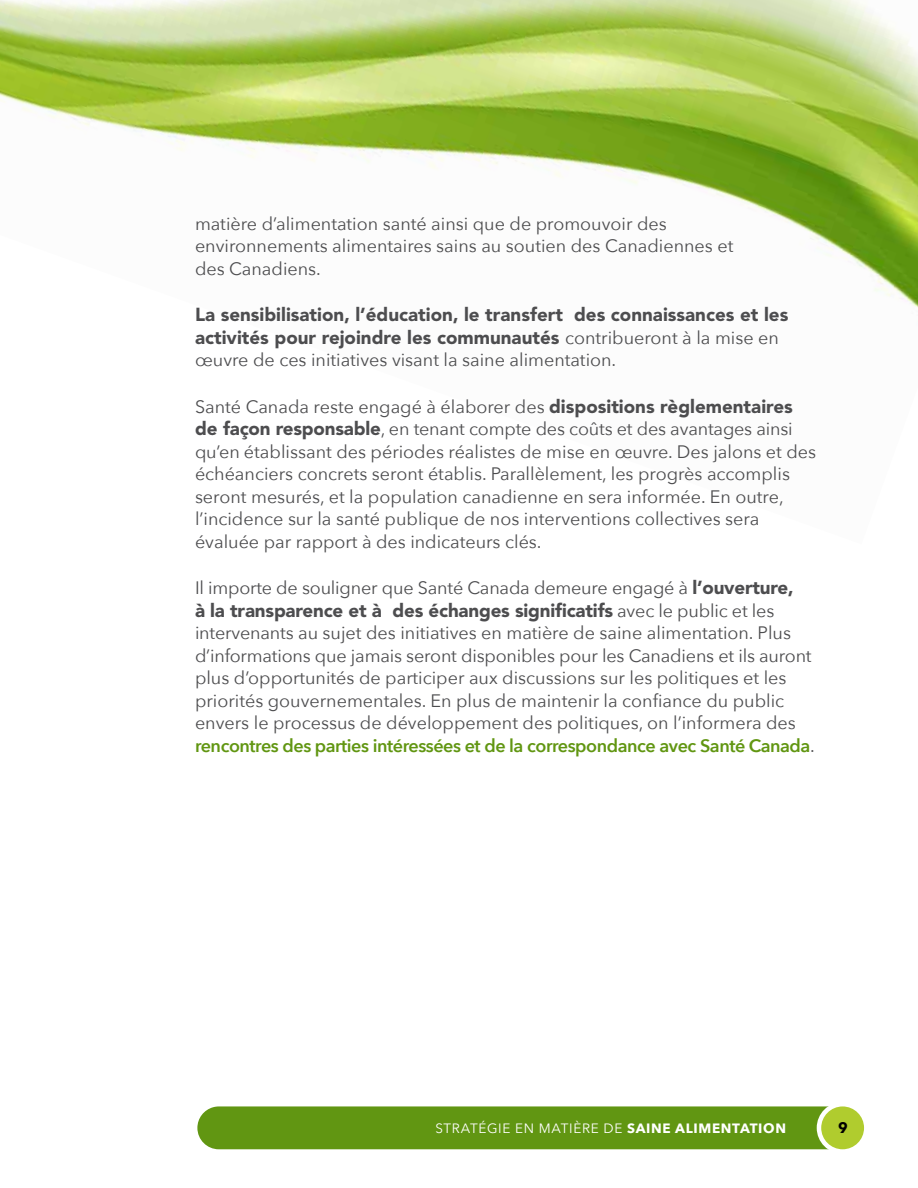
<style>
.page{position:relative;width:918px;height:1188px;background:#fff}
.page>*{position:absolute;margin:0;border:0;box-sizing:border-box;transform-origin:0 0}
.Body{font:900 18.75px/22.5px "Avenir LT Std";color:#4d4d4f}
.Body-2{font:18px/22.5px "Avenir Next";color:#4d4d4f}
.t1{font:700 15px "Avenir Next";color:#000}
.t2{font:13.5px "Avenir Next";letter-spacing:.05em;color:#fff}
.s1{font-family:"Avenir Next";font-weight:400;font-size:18px}
.s2{font-family:"Avenir LT Std";font-weight:900;font-size:18.75px}
.s3{font-weight:600;color:#619612}
.s4{font-weight:700}
</style>
<div class="page">
<div style="left:197px;top:1106px;width:631px;height:43px;background:#619612"></div>
<div style="left:819px;top:1104px;width:47px;height:48px;background:#b0cc2e;border-radius:50%"></div>
<div style="left:817px;top:1102px;width:52px;height:52px;border:4px solid #fff;border-radius:50%"></div>
<img style="left:0;top:0;width:918px;height:308px">
<p class="Body-2" style="left:195px;top:211px;width:540px">matière d’alimentation santé ainsi que de promouvoir des environnements alimentaires sains au soutien des Canadiennes et des Canadiens.</p>
<p class="Body" style="left:195px;top:303px;width:595px">La sensibilisation, l’éducation, le transfert des connaissances et les activités pour rejoindre les communautés <span class="s1">contribueront à la mise en</span></p>
<p class="Body-2" style="left:195px;top:348px;width:423px">œuvre de ces initiatives visant la saine alimentation.</p>
<p class="Body-2" style="left:195px;top:394px;width:623px">Santé Canada reste engagé à élaborer des <span class="s2">dispositions règlementaires de façon responsable</span>, en tenant compte des coûts et des avantages ainsi qu’en établissant des périodes réalistes de mise en œuvre. Des jalons et des échéanciers concrets seront établis. Parallèlement, les progrès accomplis seront mesurés, et la population canadienne en sera informée. En outre, l’incidence sur la santé publique de nos interventions collectives sera évaluée par rapport à des indicateurs clés.</p>
<p class="Body-2" style="left:195px;top:576px;width:600px">Il importe de souligner que Santé Canada demeure engagé à <span class="s2">l’ouverture,</span></p>
<p class="Body" style="left:195px;top:599px;width:581px">à la transparence et à des échanges significatifs <span class="s1">avec le public et les</span></p>
<p class="Body-2" style="left:195px;top:621px;width:621px">intervenants au sujet des initiatives en matière de saine alimentation. Plus d’informations que jamais seront disponibles pour les Canadiens et ils auront plus d’opportunités de participer aux discussions sur les politiques et les priorités gouvernementales. En plus de maintenir la confiance du public envers le processus de développement des politiques, on l’informera des <span class="s3">rencontres des parties intéressées et de la correspondance avec Santé Canada</span>.</p>
<p class="t2" style="left:436px;top:1116px;width:352px">STRATÉGIE EN MATIÈRE DE <span class="s4">SAINE ALIMENTATION</span></p>
<p class="t1" style="left:838px;top:1114px;width:11px">9</p>
</div>
